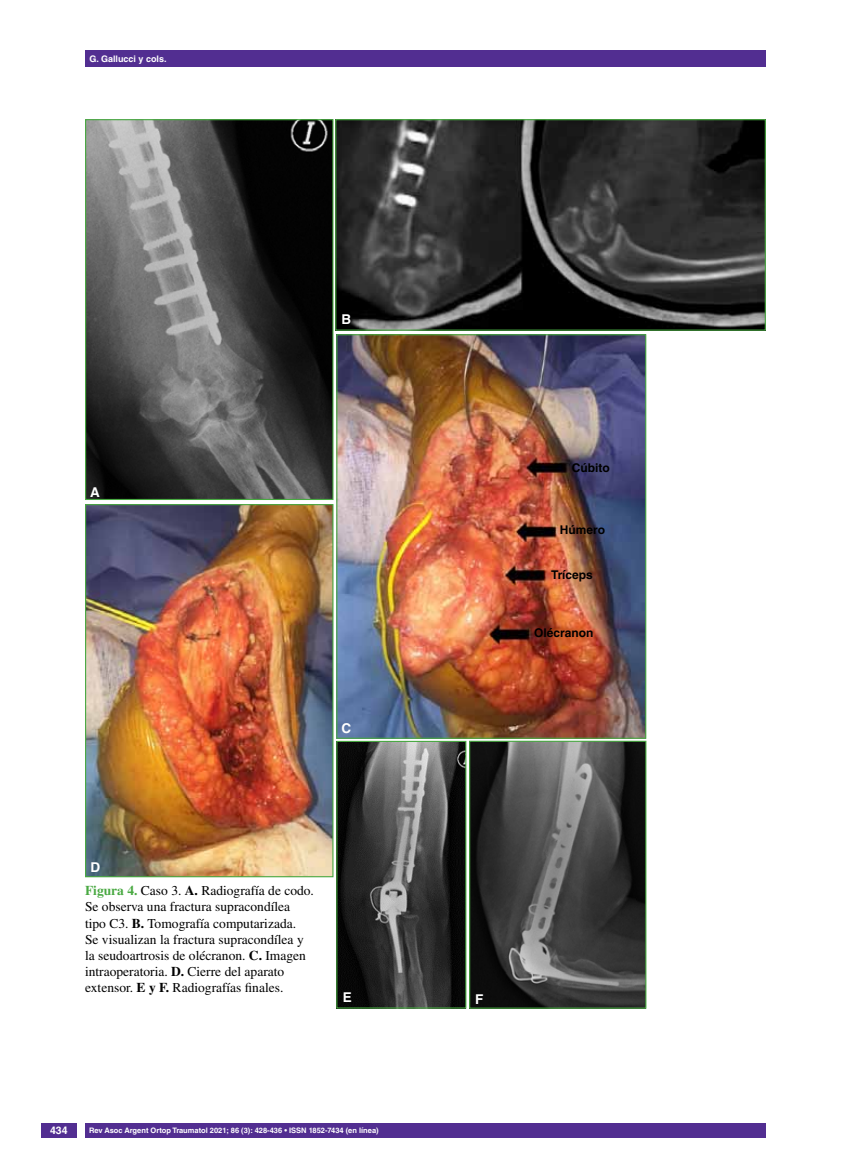
<style>
.page{position:relative;width:851px;height:1170px;background:#fff}
.page>*{position:absolute;margin:0;border:0;box-sizing:border-box;transform-origin:0 0}
.t1{font:13.5px/16.2px "Times LT Std";color:#000}
.t2{font:700 13.5px "Helvetica LT Std";color:#fff}
.t3{font:700 12px "Helvetica LT Std";color:#000}
.t4{font:700 10.5px "Helvetica LT Std";color:#fff}
.t5{font:700 9px "Helvetica LT Std";color:#fff}
.t6{font:700 7.5px "Helvetica LT Std";color:#fff}
.s1{font-weight:700;color:#49a942}
.s2{font-weight:700}
</style>
<div class="page">
<div style="left:41px;top:1123px;width:36px;height:14px;background:#522e91"></div>
<div style="left:85px;top:50px;width:680px;height:17px;background:#522e91"></div>
<div style="left:85px;top:1123px;width:680px;height:14px;background:#522e91"></div>
<img style="left:87px;top:121px;width:244px;height:377px">
<div style="left:85px;top:119px;width:248px;height:381px;border:1px solid #49a942"></div>
<img style="left:337px;top:121px;width:426px;height:207px">
<div style="left:335px;top:119px;width:430px;height:211px;border:1px solid #49a942"></div>
<img style="left:338px;top:336px;width:306px;height:400px">
<div style="left:336px;top:334px;width:310px;height:404px;border:1px solid #49a942"></div>
<img style="left:87px;top:506px;width:244px;height:369px">
<div style="left:85px;top:504px;width:248px;height:373px;border:1px solid #49a942"></div>
<img style="left:338px;top:742px;width:126px;height:264px">
<div style="left:336px;top:740px;width:130px;height:268px;border:1px solid #49a942"></div>
<img style="left:471px;top:742px;width:173px;height:264px">
<div style="left:469px;top:740px;width:177px;height:268px;border:1px solid #49a942"></div>
<p class="t5" style="left:89px;top:53px;width:79px">G. Gallucci y cols.</p>
<p class="t2" style="left:341px;top:311px;width:10px">B</p>
<p class="t2" style="left:90px;top:483px;width:11px">A</p>
<p class="t2" style="left:341px;top:720px;width:11px">C</p>
<p class="t2" style="left:91px;top:858px;width:11px">D</p>
<p class="t1" style="left:85px;top:882px;width:230px"><span class="s1">Figura 4.</span> Caso 3. <span class="s2">A.</span> Radiografía de codo.<br>Se observa una fractura supracondílea tipo C3. <span class="s2">B.</span> Tomografía computarizada.<br>Se visualizan la fractura supracondílea y la seudoartrosis de olécranon. <span class="s2">C.</span> Imagen intraoperatoria. <span class="s2">D.</span> Cierre del aparato extensor. <span class="s2">E y F.</span> Radiografías finales.</p>
<p class="t2" style="left:343px;top:988px;width:9px">E</p>
<p class="t2" style="left:475px;top:990px;width:10px">F</p>
<p class="t4" style="left:50px;top:1124px;width:19px">434</p>
<p class="t6" style="left:89px;top:1125px;width:291px">Rev Asoc Argent Ortop Traumatol 2021; 86 (3): 428-436 • ISSN 1852-7434 (en línea)</p>
<p class="t3" style="left:572px;top:460px;width:39px">Cúbito</p>
<p class="t3" style="left:560px;top:522px;width:47px">Húmero</p>
<p class="t3" style="left:551px;top:567px;width:43px">Tríceps</p>
<p class="t3" style="left:534px;top:625px;width:61px">Olécranon</p>
</div>
